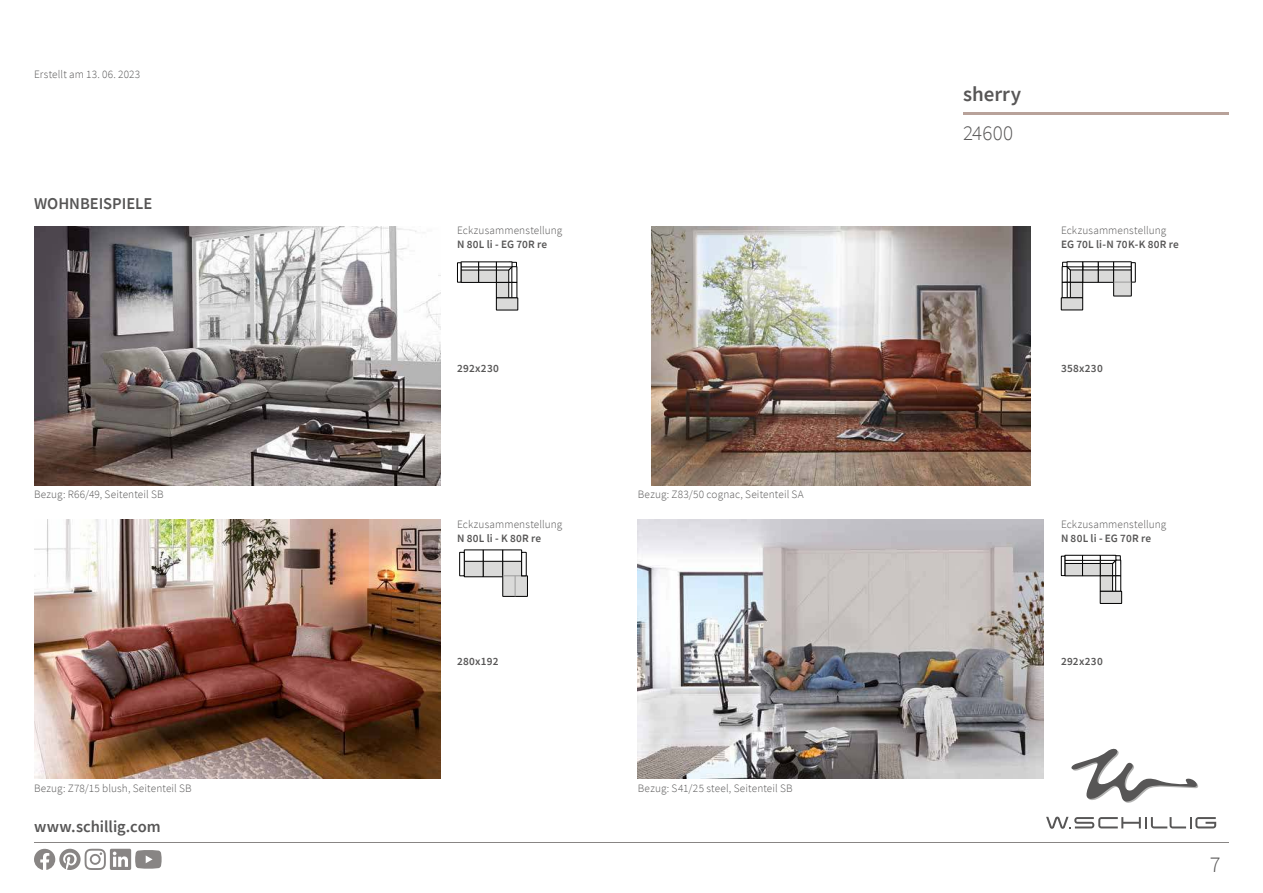
<style>
.page{position:relative;width:1263px;height:893px;background:#fff}
.page>*{position:absolute;margin:0;border:0;box-sizing:border-box;transform-origin:0 0}
.t1{font:300 22.5px "Source Sans Pro";color:#575656}
.t2{font:600 21px "Source Sans Pro";color:#575656}
.t3{font:300 21px "Source Sans Pro";letter-spacing:.01em;color:#575656}
.t4{font:600 16.5px "Source Sans Pro";color:#575656}
.t5{font:300 11.25px "Source Sans Pro";letter-spacing:.015em;color:#575656}
.t6{font:600 11.25px "Source Sans Pro";letter-spacing:.025em;color:#575656}
</style>
<div class="page">
<hr style="left:34px;top:842px;width:1195px;height:1px;background:#888584">
<hr style="left:963px;top:113px;width:266px;height:2px;background:#b8a29a">
<img style="left:34px;top:226px;width:406px;height:259px">
<div style="left:509px;top:262px;width:8px;height:9px;border:1px solid #000"></div>
<div style="left:512px;top:267px;width:5px;height:15px;background:#fff"></div>
<div style="left:512px;top:267px;width:5px;height:16px;border:1px solid #000"></div>
<div style="left:496px;top:282px;width:15px;height:16px;background:#dadad9"></div>
<div style="left:496px;top:282px;width:15px;height:16px;border:1px solid #000"></div>
<div style="left:509px;top:282px;width:6px;height:16px;background:#555"></div>
<div style="left:509px;top:282px;width:6px;height:16px;border:1px solid #000"></div>
<div style="left:512px;top:282px;width:5px;height:16px;background:#fff"></div>
<div style="left:512px;top:282px;width:5px;height:16px;border:1px solid #000"></div>
<svg style="left:496px;top:265px;width:18px;height:18px"></svg>
<div style="left:496px;top:262px;width:16px;height:5px;background:#fff"></div>
<div style="left:496px;top:262px;width:16px;height:5px;border:1px solid #000"></div>
<div style="left:496px;top:298px;width:22px;height:12px;background:#dadad9"></div>
<div style="left:496px;top:298px;width:22px;height:12px;border:1px solid #000"></div>
<div style="left:461px;top:269px;width:18px;height:13px;background:#dadad9"></div>
<div style="left:461px;top:269px;width:18px;height:14px;border:1px solid #000"></div>
<div style="left:461px;top:265px;width:18px;height:5px;background:#8c8c8c"></div>
<div style="left:461px;top:265px;width:18px;height:5px;border:1px solid #000"></div>
<div style="left:461px;top:262px;width:18px;height:5px;border:1px solid #000"></div>
<div style="left:457px;top:263px;width:4px;height:19px;border:1px solid #000"></div>
<div style="left:479px;top:269px;width:17px;height:13px;background:#dadad9"></div>
<div style="left:478px;top:269px;width:18px;height:14px;border:1px solid #000"></div>
<div style="left:479px;top:265px;width:17px;height:5px;background:#8c8c8c"></div>
<div style="left:478px;top:265px;width:18px;height:5px;border:1px solid #000"></div>
<div style="left:478px;top:262px;width:18px;height:5px;border:1px solid #000"></div>
<img style="left:652px;top:226px;width:378px;height:259px">
<div style="left:1098px;top:269px;width:16px;height:13px;background:#dadad9"></div>
<div style="left:1098px;top:269px;width:16px;height:13px;border:1px solid #000"></div>
<div style="left:1098px;top:265px;width:16px;height:5px;background:#a3a3a3"></div>
<div style="left:1098px;top:265px;width:16px;height:5px;border:1px solid #000"></div>
<div style="left:1098px;top:262px;width:16px;height:5px;border:1px solid #000"></div>
<div style="left:1083px;top:269px;width:15px;height:13px;background:#dadad9"></div>
<div style="left:1082px;top:269px;width:16px;height:13px;border:1px solid #000"></div>
<div style="left:1083px;top:265px;width:15px;height:5px;background:#a3a3a3"></div>
<div style="left:1082px;top:265px;width:16px;height:5px;border:1px solid #000"></div>
<div style="left:1082px;top:262px;width:16px;height:5px;border:1px solid #000"></div>
<div style="left:1062px;top:262px;width:8px;height:9px;border:1px solid #000"></div>
<div style="left:1062px;top:267px;width:5px;height:15px;background:#fff"></div>
<div style="left:1062px;top:266px;width:5px;height:16px;border:1px solid #000"></div>
<div style="left:1068px;top:282px;width:15px;height:16px;background:#dadad9"></div>
<div style="left:1068px;top:282px;width:15px;height:16px;border:1px solid #000"></div>
<div style="left:1064px;top:282px;width:6px;height:16px;background:#404040"></div>
<div style="left:1064px;top:282px;width:6px;height:16px;border:1px solid #000"></div>
<div style="left:1062px;top:282px;width:5px;height:16px;background:#fff"></div>
<div style="left:1062px;top:282px;width:5px;height:16px;border:1px solid #000"></div>
<svg style="left:1065px;top:265px;width:18px;height:18px"></svg>
<div style="left:1067px;top:262px;width:16px;height:5px;background:#fff"></div>
<div style="left:1067px;top:262px;width:16px;height:5px;border:1px solid #000"></div>
<div style="left:1061px;top:298px;width:22px;height:12px;background:#dadad9"></div>
<div style="left:1061px;top:298px;width:22px;height:12px;border:1px solid #000"></div>
<div style="left:1114px;top:269px;width:17px;height:27px;background:#dadad9"></div>
<div style="left:1113px;top:269px;width:18px;height:27px;border:1px solid #000"></div>
<div style="left:1114px;top:265px;width:17px;height:5px;background:#a3a3a3"></div>
<div style="left:1113px;top:265px;width:18px;height:5px;border:1px solid #000"></div>
<div style="left:1113px;top:262px;width:18px;height:5px;border:1px solid #000"></div>
<div style="left:1131px;top:263px;width:4px;height:19px;border:1px solid #000"></div>
<svg style="left:1114px;top:282px;width:17px;height:1px"></svg>
<img style="left:34px;top:520px;width:406px;height:259px">
<div style="left:483px;top:561px;width:20px;height:16px;background:#dadad9"></div>
<div style="left:483px;top:560px;width:20px;height:17px;border:1px solid #000"></div>
<div style="left:483px;top:550px;width:20px;height:11px;border:1px solid #000"></div>
<div style="left:464px;top:561px;width:19px;height:16px;background:#dadad9"></div>
<div style="left:464px;top:560px;width:19px;height:17px;border:1px solid #000"></div>
<div style="left:464px;top:550px;width:19px;height:11px;border:1px solid #000"></div>
<svg style="left:459px;top:552px;width:5px;height:24px"></svg>
<div style="left:503px;top:550px;width:19px;height:11px;border:1px solid #000"></div>
<svg style="left:502px;top:552px;width:26px;height:45px"></svg>
<img style="left:638px;top:520px;width:406px;height:259px">
<div style="left:1113px;top:556px;width:7px;height:8px;border:1px solid #000"></div>
<div style="left:1116px;top:560px;width:5px;height:16px;background:#fff"></div>
<div style="left:1115px;top:560px;width:6px;height:16px;border:1px solid #000"></div>
<div style="left:1100px;top:576px;width:14px;height:15px;background:#dadad9"></div>
<div style="left:1100px;top:576px;width:15px;height:15px;border:1px solid #000"></div>
<div style="left:1112px;top:576px;width:6px;height:15px;background:#fff"></div>
<div style="left:1112px;top:576px;width:7px;height:15px;border:1px solid #000"></div>
<div style="left:1116px;top:576px;width:5px;height:15px;background:#fff"></div>
<div style="left:1115px;top:576px;width:6px;height:15px;border:1px solid #000"></div>
<svg style="left:1100px;top:558px;width:18px;height:18px"></svg>
<div style="left:1100px;top:555px;width:16px;height:5px;background:#fff"></div>
<div style="left:1100px;top:555px;width:16px;height:5px;border:1px solid #000"></div>
<div style="left:1100px;top:591px;width:22px;height:12px;background:#dadad9"></div>
<div style="left:1100px;top:591px;width:22px;height:13px;border:1px solid #000"></div>
<div style="left:1065px;top:562px;width:17px;height:14px;background:#dadad9"></div>
<div style="left:1065px;top:562px;width:18px;height:14px;border:1px solid #000"></div>
<svg style="left:1065px;top:558px;width:17px;height:5px"></svg>
<div style="left:1065px;top:558px;width:18px;height:6px;border:1px solid #000"></div>
<div style="left:1065px;top:555px;width:18px;height:5px;border:1px solid #000"></div>
<div style="left:1061px;top:556px;width:4px;height:20px;border:1px solid #000"></div>
<div style="left:1082px;top:562px;width:18px;height:14px;background:#dadad9"></div>
<div style="left:1082px;top:562px;width:18px;height:14px;border:1px solid #000"></div>
<svg style="left:1082px;top:558px;width:18px;height:5px"></svg>
<div style="left:1082px;top:558px;width:18px;height:6px;border:1px solid #000"></div>
<div style="left:1082px;top:555px;width:18px;height:5px;border:1px solid #000"></div>
<svg style="left:34px;top:849px;width:128px;height:21px"></svg>
<svg style="left:1071px;top:749px;width:128px;height:54px"></svg>
<svg style="left:1046px;top:817px;width:170px;height:12px"></svg>
<p class="t5" style="left:34px;top:69px;width:108px">Erstellt am 13. 06. 2023</p>
<h3 class="t4" style="left:34px;top:195px;width:120px">WOHNBEISPIELE</h3>
<p class="t5" style="left:34px;top:488px;width:131px">Bezug: R66/49, Seitenteil SB</p>
<p class="t5" style="left:34px;top:781px;width:159px">Bezug: Z78/15 blush, Seitenteil SB</p>
<h3 class="t4" style="left:34px;top:819px;width:128px">www.schillig.com</h3>
<h2 class="t2" style="left:963px;top:83px;width:60px">sherry</h2>
<p class="t5" style="left:457px;top:226px;width:107px">Eckzusammenstellung</p>
<h2 class="t3" style="left:963px;top:125px;width:52px">24600</h2>
<p class="t5" style="left:1061px;top:226px;width:107px">Eckzusammenstellung</p>
<p class="t6" style="left:457px;top:239px;width:92px">N 80L li - EG 70R re</p>
<p class="t6" style="left:1061px;top:239px;width:119px">EG 70L li-N 70K-K 80R re</p>
<p class="t6" style="left:457px;top:362px;width:43px">292x230</p>
<p class="t6" style="left:1061px;top:362px;width:43px">358x230</p>
<p class="t5" style="left:457px;top:520px;width:107px">Eckzusammenstellung</p>
<p class="t5" style="left:638px;top:488px;width:167px">Bezug: Z83/50 cognac, Seitenteil SA</p>
<p class="t5" style="left:1061px;top:520px;width:107px">Eckzusammenstellung</p>
<p class="t6" style="left:457px;top:532px;width:85px">N 80L li - K 80R re</p>
<p class="t6" style="left:1061px;top:532px;width:92px">N 80L li - EG 70R re</p>
<p class="t6" style="left:457px;top:656px;width:43px">280x192</p>
<p class="t6" style="left:1061px;top:656px;width:43px">292x230</p>
<p class="t5" style="left:638px;top:781px;width:156px">Bezug: S41/25 steel, Seitenteil SB</p>
<h1 class="t1" style="left:1210px;top:855px;width:12px">7</h1>
</div>
